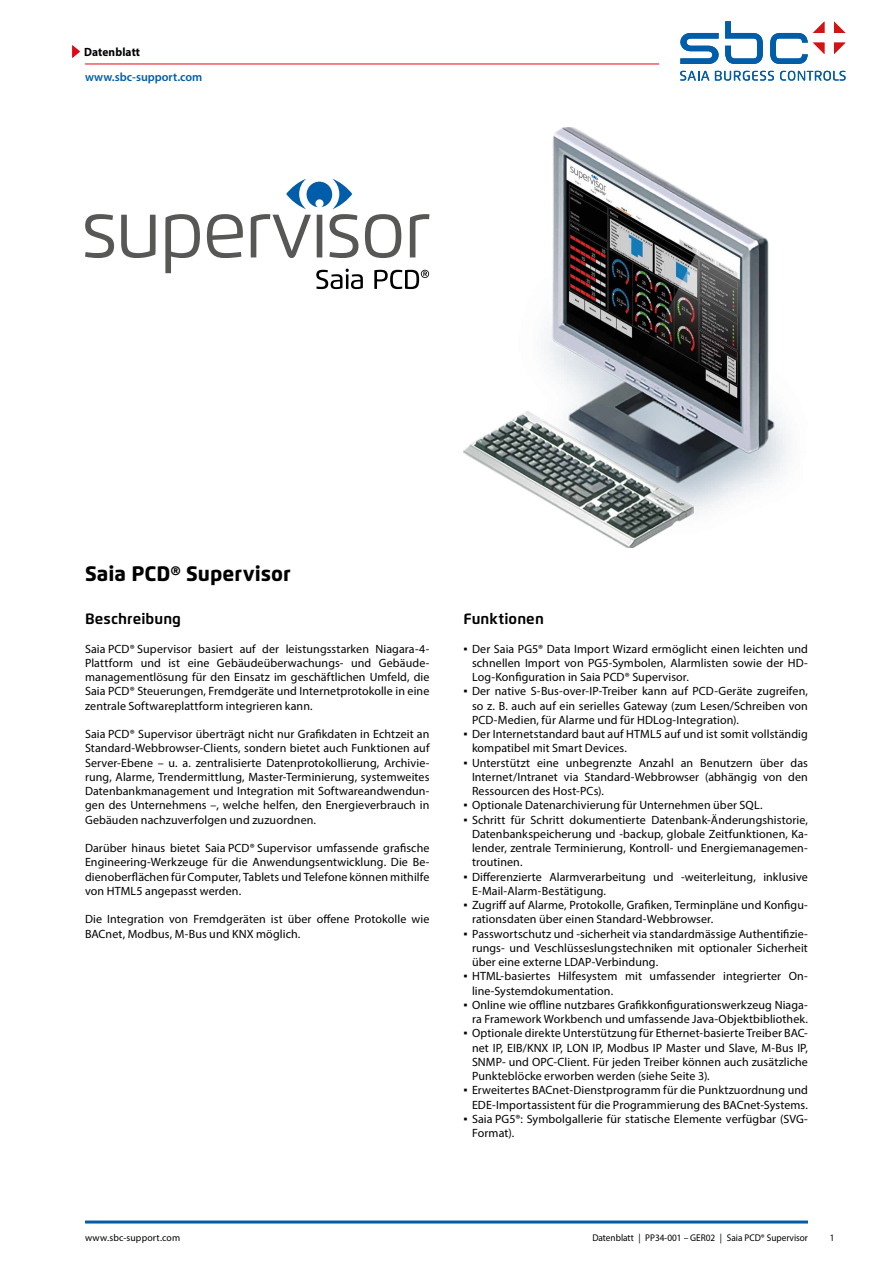
<style>
.page{position:relative;width:893px;height:1263px;background:#fff}
.page>*{position:absolute;margin:0;border:0;box-sizing:border-box;transform-origin:0 0}
.ENG_-_Front_Page_Pro{font:800 21px "Flexo";color:#000}
.ENG_-_Heading_Front{font:700 15px "Flexo";letter-spacing:.005em;color:#000}
.ENG_-_Body-Text{font:12px/14.2px "Myriad Pro";letter-spacing:.01em;color:#000;text-align:justify}
.t1{font:600 12px "Myriad Pro";color:#005da9}
.t2{font:700 12px "Myriad Pro";letter-spacing:.01em;color:#000;scale:.95 1}
.t3{font:9.75px "Myriad Pro";color:#000;scale:.95 1}
.t4{font:9.75px "Myriad Pro";color:#000}
.s1{font-family:"Arial"}
.s2{font-style:inherit}
</style>
<div class="page">
<hr style="left:85px;top:64px;width:574px;height:1px;background:#e30613">
<hr style="left:85px;top:1220px;width:723px;height:3px;background:#005da9">
<svg style="left:680px;top:21px;width:165px;height:43px"></svg>
<svg style="left:680px;top:71px;width:29px;height:10px"></svg>
<svg style="left:715px;top:71px;width:59px;height:10px"></svg>
<svg style="left:780px;top:71px;width:66px;height:10px"></svg>
<svg style="left:72px;top:45px;width:8px;height:13px"></svg>
<img style="left:463px;top:128px;width:325px;height:419px">
<svg style="left:85px;top:179px;width:344px;height:110px"></svg>
<p class="t2" style="left:84px;top:44px;width:60px">Datenblatt</p>
<p class="t1" style="left:85px;top:69px;width:119px">www.sbc-support.com</p>
<p class="ENG_-_Front_Page_Pro" style="left:85px;top:561px;width:207px">Saia PCD® Supervisor</p>
<p class="ENG_-_Heading_Front" style="left:85px;top:610px;width:98px">Beschreibung</p>
<p class="ENG_-_Body-Text" style="left:85px;top:641px;width:346px">Saia PCD® Supervisor basiert auf der leistungsstarken Niagara-4- Plattform und ist eine Gebäudeüberwachungs- und Gebäude&shy;managementlösung für den Einsatz im geschäftlichen Umfeld, die Saia PCD® Steuerungen, Fremdgeräte und Internetprotokolle in eine zentrale Softwareplattform integrieren kann.</p>
<p class="ENG_-_Body-Text" style="left:85px;top:727px;width:346px">Saia PCD® Supervisor überträgt nicht nur Grafikdaten in Echtzeit an Standard-Webbrowser-Clients, sondern bietet auch Funktionen auf Server-Ebene – u. a. zentralisierte Datenprotokollierung, Archivie&shy;rung, Alarme, Trendermittlung, Master-Terminierung, systemweites Datenbankmanagement und Integration mit Softwareandwendun&shy;gen des Unternehmens –, welche helfen, den Energieverbrauch in Gebäuden nachzuverfolgen und zuzuordnen.</p>
<p class="ENG_-_Body-Text" style="left:85px;top:841px;width:346px">Darüber hinaus bietet Saia PCD® Supervisor umfassende grafische Engineering-Werkzeuge für die Anwendungsentwicklung. Die Be&shy;dienoberflächen für Computer, Tablets und Telefone können mithilfe von HTML5 angepasst werden.</p>
<p class="ENG_-_Body-Text" style="left:85px;top:912px;width:346px">Die Integration von Fremdgeräten ist über offene Protokolle wie<br>BACnet, Modbus, M-Bus und KNX möglich.</p>
<p class="ENG_-_Heading_Front" style="left:463px;top:610px;width:82px">Funktionen</p>
<p class="ENG_-_Body-Text" style="left:472px;top:641px;width:337px;text-indent:-9px"><span class="s1">▪</span> Der Saia PG5® Data Import Wizard ermöglicht einen leichten und schnellen Import von PG5-Symbolen, Alarmlisten sowie der HD-Log-Konfiguration in Saia PCD® Supervisor.</p>
<p class="ENG_-_Body-Text" style="left:472px;top:684px;width:337px;text-indent:-9px"><span class="s1">▪</span> Der native S-Bus-over-IP-Treiber kann auf PCD-Geräte zugreifen, so z. B. auch auf ein serielles Gateway (zum Lesen/Schreiben von PCD-Medien, für Alarme und für HDLog-Integration).</p>
<p class="ENG_-_Body-Text" style="left:472px;top:727px;width:337px;text-indent:-9px"><span class="s1">▪</span> Der Internetstandard baut auf HTML5 auf und ist somit vollständig kompatibel mit Smart Devices.</p>
<p class="ENG_-_Body-Text" style="left:472px;top:755px;width:337px;text-indent:-9px"><span class="s1">▪</span> Unterstützt eine unbegrenzte Anzahl an Benutzern über das Internet/Intranet via Standard-Webbrowser (abhängig von den Ressourcen des Host-PCs).</p>
<p class="ENG_-_Body-Text" style="left:463px;top:798px;width:300px"><span class="s1">▪</span> Optionale Datenarchivierung für Unternehmen über SQL.</p>
<p class="ENG_-_Body-Text" style="left:472px;top:812px;width:337px;text-indent:-9px"><span class="s1">▪</span> Schritt für Schritt dokumentierte Datenbank-Änderungshistorie, Datenbankspeicherung und -backup, globale Zeitfunktionen, Ka&shy;lender, zentrale Terminierung, Kontroll- und Energiemanagemen&shy;troutinen.</p>
<p class="ENG_-_Body-Text" style="left:472px;top:869px;width:337px;text-indent:-9px"><span class="s1">▪</span> Differenzierte Alarmverarbeitung und -weiterleitung, inklusive<br>E-Mail-Alarm-Bestätigung.</p>
<p class="ENG_-_Body-Text" style="left:472px;top:898px;width:337px;text-indent:-9px"><span class="s1">▪</span> Zugriff auf Alarme, Protokolle, Grafiken, Terminpläne und Konfigu&shy;rationsdaten über einen Standard-Webbrowser.</p>
<p class="ENG_-_Body-Text" style="left:472px;top:926px;width:337px;text-indent:-9px"><span class="s1">▪</span> Passwortschutz und -sicherheit via standardmässige Authentifizie&shy;rungs- und Veschlüsseslungstechniken mit optionaler Sicherheit über eine externe LDAP-Verbindung.</p>
<p class="ENG_-_Body-Text" style="left:472px;top:969px;width:337px;text-indent:-9px"><span class="s1">▪</span> HTML-basiertes Hilfesystem mit umfassender integrierter On&shy;line-Systemdokumentation.</p>
<p class="ENG_-_Body-Text" style="left:463px;top:997px;width:346px;text-align:right"><span class="s1">▪</span> Online wie offline nutzbares Grafikkonfigurationswerkzeug Niaga&shy;ra Framework Workbench und umfassende Java-Objektbibliothek.</p>
<p class="ENG_-_Body-Text" style="left:472px;top:1026px;width:337px;text-indent:-9px"><span class="s1">▪</span> Optionale direkte Unterstützung für Ethernet-basierte Treiber BAC&shy;net IP, EIB/KNX IP, LON <span class="s2">IP,</span> Modbus IP Master und Slave, M-Bus IP, SNMP- und OPC-Client. Für jeden Treiber können auch zusätzliche Punkteblöcke erworben werden (siehe Seite 3).</p>
<p class="ENG_-_Body-Text" style="left:463px;top:1083px;width:346px;text-align:right"><span class="s1">▪</span> Erweitertes BACnet-Dienstprogramm für die Punktzuordnung und<br>EDE-Importassistent für die Programmierung des BACnet-Systems.</p>
<p class="ENG_-_Body-Text" style="left:472px;top:1111px;width:337px;text-indent:-9px"><span class="s1">▪</span> Saia PG5®: Symbolgallerie für statische Elemente verfügbar (SVG-<br>Format).</p>
<p class="t4" style="left:85px;top:1231px;width:97px">www.sbc-support.com</p>
<p class="t3" style="left:592px;top:1231px;width:228px">Datenblatt | PP34-001 – GER02 | Saia PCD® Supervisor</p>
<p class="t3" style="left:830px;top:1231px;width:7px">1</p>
</div>
